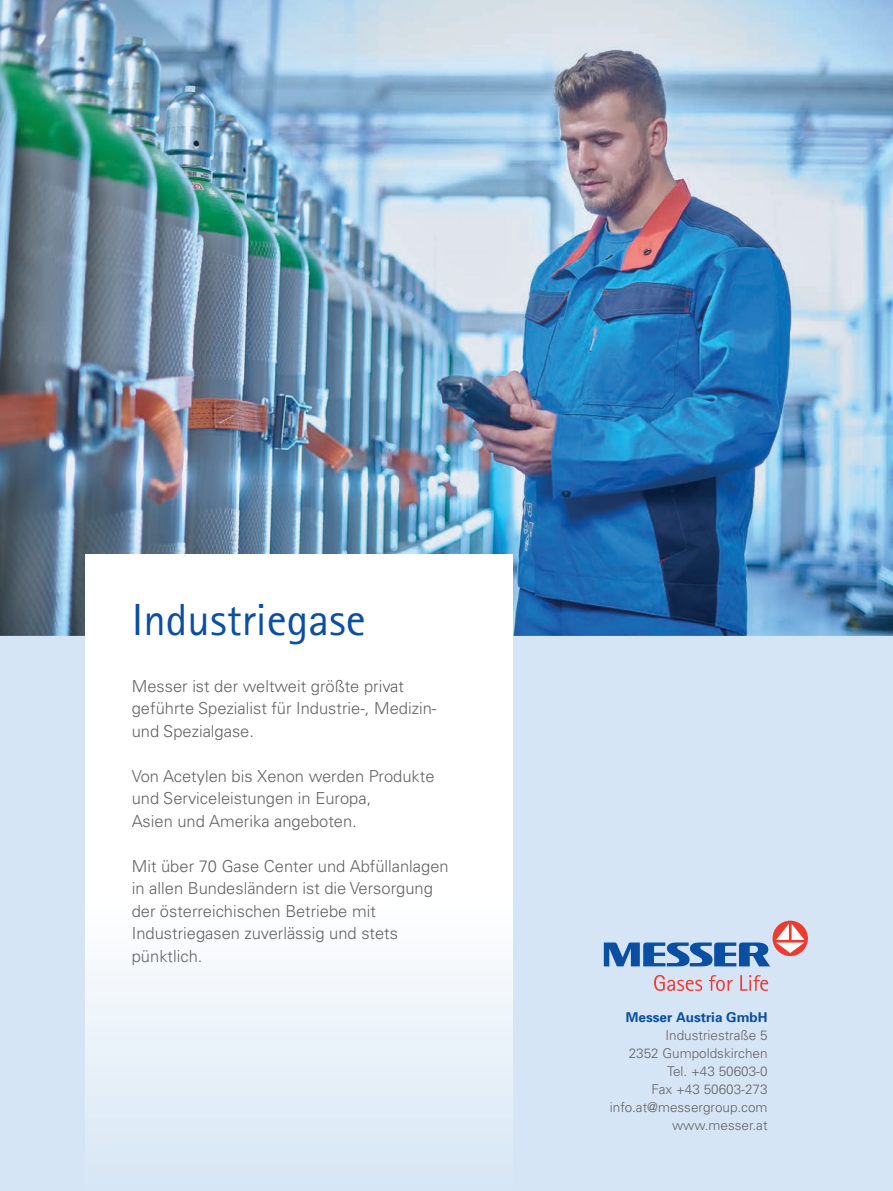
<style>
.page{position:relative;width:893px;height:1191px;background:#fff}
.page>*{position:absolute;margin:0;border:0;box-sizing:border-box;transform-origin:0 0}
.t1{font:45px "Rotis Sans Serif";color:#0a4fa2}
.t2{font:300 16.5px/22.5px "Univers LT Pro 45";color:#636366}
.t3{font:300 13.5px/18px "Univers LT Pro 45";color:#636366;text-align:right}
.t4{font:700 13.5px "Univers";color:#0a4fa2}
</style>
<div class="page">
<div style="left:0;top:453px;width:893px;height:738px;background:#d6e5f5"></div>
<img style="left:0;top:0;width:893px;height:636px">
<div style="left:85px;top:636px;width:427px;height:555px;background:linear-gradient(to bottom,#fff,#dfebf7)"></div>
<div style="left:85px;top:554px;width:427px;height:82px;background:#fff"></div>
<svg style="left:654px;top:975px;width:114px;height:16px"></svg>
<svg style="left:604px;top:942px;width:166px;height:24px"></svg>
<svg style="left:772px;top:920px;width:36px;height:36px"></svg>
<svg style="left:776px;top:923px;width:28px;height:30px"></svg>
<h1 class="t1" style="left:132px;top:593px;width:236px">Industriegase</h1>
<p class="t2" style="left:132px;top:674px;width:306px">Messer ist der weltweit größte privat geführte Spezialist für Industrie-, Medizin&shy;und Spezialgase.</p>
<p class="t2" style="left:132px;top:764px;width:304px">Von Acetylen bis Xenon werden Produkte und Serviceleistungen in Europa,<br>Asien und Amerika angeboten.</p>
<p class="t2" style="left:132px;top:854px;width:318px">Mit über 70 Gase Center und Abfüllanlagen in allen Bundesländern ist die Versorgung der österreichischen Betriebe mit Industriegasen zuverlässig und stets pünktlich.</p>
<p class="t4" style="left:626px;top:1008px;width:143px">Messer Austria GmbH</p>
<p class="t3" style="left:610px;top:1025px;width:159px">Industriestraße 5<br>2352 Gumpoldskirchen<br>Tel. +43 50603-0<br>Fax +43 50603-273 info.at@messergroup.com www.messer.at</p>
</div>
